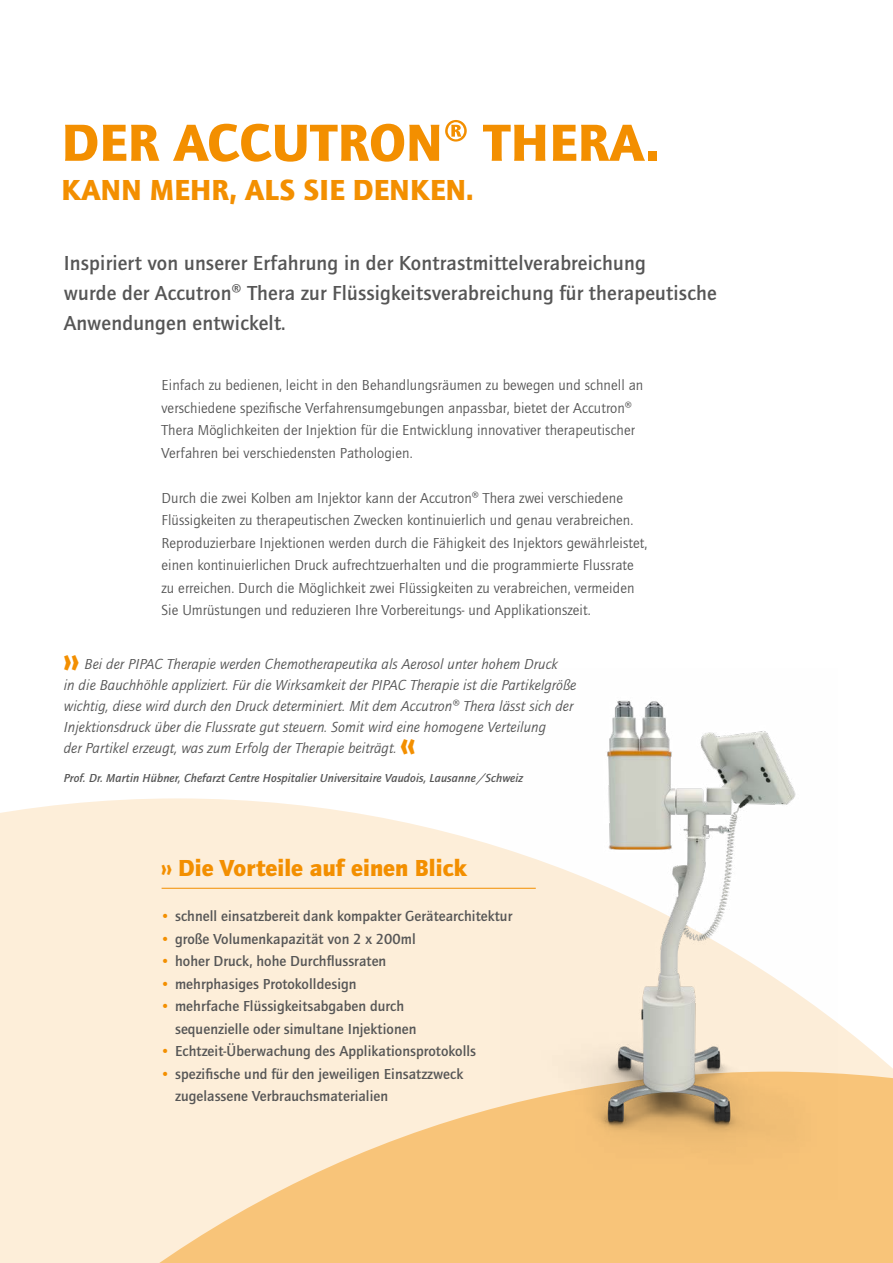
<style>
.page{position:relative;width:893px;height:1263px;background:#fff}
.page>*{position:absolute;margin:0;border:0;box-sizing:border-box;transform-origin:0 0}
.t1{font:900 54px "Quay Sans ITC Pro";letter-spacing:.01em;color:#f38f00}
.t2{font:900 36px "Quay Sans ITC Pro";color:#f38f00}
.t3{font:900 30px "Quay Sans ITC Pro";letter-spacing:.01em;color:#f38f00}
.t4{font:900 24px "Quay Sans ITC Pro";letter-spacing:.005em;color:#f38f00}
.t5{font:500 21px/30px "Quay Sans ITC Pro";letter-spacing:.01em;color:#565656}
.t6{font:15px/22.5px "Quay Sans ITC Pro";letter-spacing:.005em;color:#565656}
.t7{font:italic 15px/21px "Quay Sans ITC Pro";letter-spacing:.005em;color:#565656}
.t8{font:500 15px/22.5px "Quay Sans ITC Pro";letter-spacing:.005em;color:#565656}
.t9{font:italic 500 12px "Quay Sans ITC Pro";letter-spacing:.01em;color:#565656}
.s1{color:#f38f00}
</style>
<div class="page">
<svg style="left:0;top:798px;width:893px;height:273px;background:#fdefdc"></svg>
<svg style="left:0;top:1071px;width:893px;height:192px;background:#fad9aa"></svg>
<img style="left:500px;top:700px;width:338px;height:499px">
<hr style="left:162px;top:888px;width:374px;height:1px;background:#f38f00">
<h1 class="t1" style="left:62px;top:108px;width:599px">DER ACCUTRON® THERA.</h1>
<h3 class="t3" style="left:62px;top:170px;width:413px">KANN MEHR, ALS SIE DENKEN.</h3>
<h3 class="t5" style="left:64px;top:247px;width:655px">Inspiriert von unserer Erfahrung in der Kontrastmittelverabreichung<br>wurde der Accutron® Thera zur Flüssigkeitsverabreichung für therapeutische<br>Anwendungen entwickelt.</h3>
<p class="t6" style="left:162px;top:374px;width:483px">Einfach zu bedienen, leicht in den Behandlungsräumen zu bewegen und schnell an verschiedene spezifische Verfahrensumgebungen anpassbar, bietet der Accutron® Thera Möglichkeiten der Injektion für die Entwicklung innovativer therapeutischer Verfahren bei verschiedensten Pathologien.</p>
<p class="t6" style="left:162px;top:486px;width:487px">Durch die zwei Kolben am Injektor kann der Accutron® Thera zwei verschiedene Flüssigkeiten zu therapeutischen Zwecken kontinuierlich und genau verabreichen.<br>Reproduzierbare Injektionen werden durch die Fähigkeit des Injektors gewährleistet, einen kontinuierlichen Druck aufrechtzuerhalten und die programmierte Flussrate zu erreichen. Durch die Möglichkeit zwei Flüssigkeiten zu verabreichen, vermeiden Sie Umrüstungen und reduzieren Ihre Vorbereitungs- und Applikationszeit.</p>
<h2 class="t2" style="left:64px;top:636px;width:17px">››</h2>
<p class="t7" style="left:64px;top:653px;width:514px;text-indent:21px">Bei der PIPAC Therapie werden Chemotherapeutika als Aerosol unter hohem Druck<br>in die Bauchhöhle appliziert. Für die Wirksamkeit der PIPAC Therapie ist die Partikelgröße wichtig, diese wird durch den Druck determiniert. Mit dem Accutron® Thera lässt sich der Injektionsdruck über die Flussrate gut steuern. Somit wird eine homogene Verteilung<br>der Partikel erzeugt, was zum Erfolg der Therapie beiträgt.</p>
<h2 class="t2" style="left:401px;top:720px;width:16px">«</h2>
<p class="t9" style="left:64px;top:771px;width:461px">Prof. Dr. Martin Hübner, Chefarzt Centre Hospitalier Universitaire Vaudois, Lausanne /Schweiz</p>
<h3 class="t4" style="left:162px;top:852px;width:307px">›› Die Vorteile auf einen Blick</h3>
<p class="t8" style="left:162px;top:905px;width:352px"><span class="s1">•</span> schnell einsatzbereit dank kompakter Gerätearchitektur</p>
<p class="t8" style="left:162px;top:927px;width:256px"><span class="s1">•</span> große Volumenkapazität von 2 x 200ml</p>
<p class="t8" style="left:162px;top:950px;width:226px"><span class="s1">•</span> hoher Druck, hohe Durchflussraten</p>
<p class="t8" style="left:162px;top:972px;width:197px"><span class="s1">•</span> mehrphasiges Protokolldesign</p>
<p class="t8" style="left:175px;top:995px;width:243px;text-indent:-14px"><span class="s1">•</span> mehrfache Flüssigkeitsabgaben durch sequenzielle oder simultane Injektionen</p>
<p class="t8" style="left:162px;top:1040px;width:316px"><span class="s1">•</span> Echtzeit-Überwachung des Applikationsprotokolls</p>
<p class="t8" style="left:175px;top:1062px;width:290px;text-indent:-14px"><span class="s1">•</span> spezifische und für den jeweiligen Einsatzzweck zugelassene Verbrauchsmaterialien</p>
</div>
